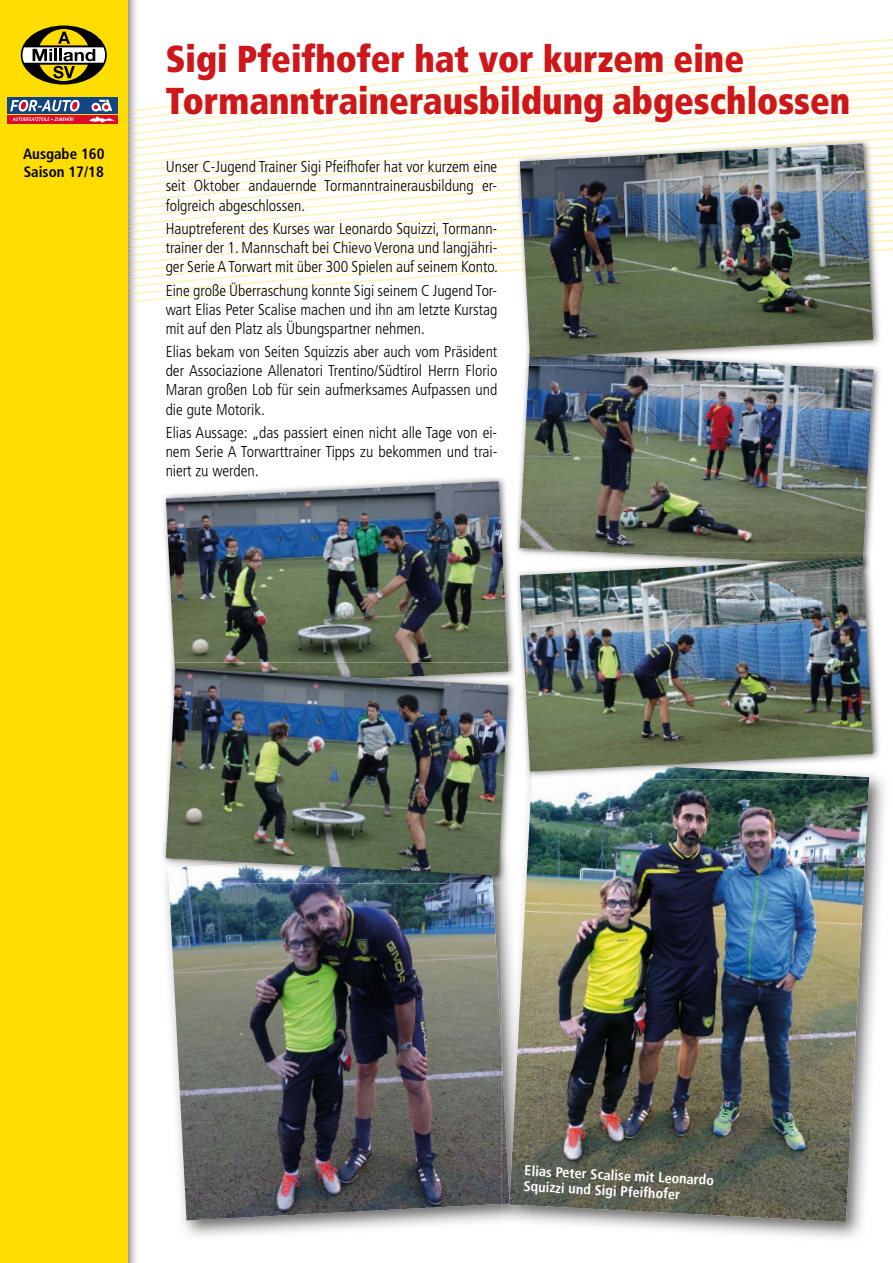
<style>
.page{position:relative;width:893px;height:1263px;background:#fff}
.page>*{position:absolute;margin:0;border:0;box-sizing:border-box;transform-origin:0 0}
.t1{font:900 condensed 37.5px/42px "Frutiger";color:#cd171a;scale:.95 1}
.t2{font:300 condensed 15.75px/19px "Frutiger";color:#000;text-align:justify}
.t3{font:700 condensed 15px/18px "Frutiger";color:#000}
.t4{font:700 condensed 14.25px/15.8px "Frutiger";color:#fff}
</style>
<div class="page">
<svg style="left:139px;top:248px;width:754px;height:54px"></svg>
<svg style="left:139px;top:240px;width:754px;height:8px"></svg>
<svg style="left:139px;top:232px;width:754px;height:8px"></svg>
<svg style="left:139px;top:224px;width:754px;height:8px"></svg>
<svg style="left:139px;top:217px;width:754px;height:7px"></svg>
<svg style="left:139px;top:209px;width:754px;height:8px"></svg>
<svg style="left:139px;top:202px;width:754px;height:7px"></svg>
<svg style="left:139px;top:194px;width:754px;height:8px"></svg>
<svg style="left:139px;top:186px;width:754px;height:8px"></svg>
<svg style="left:139px;top:179px;width:754px;height:7px"></svg>
<svg style="left:139px;top:171px;width:754px;height:8px"></svg>
<svg style="left:139px;top:164px;width:754px;height:7px"></svg>
<svg style="left:139px;top:156px;width:754px;height:8px"></svg>
<svg style="left:139px;top:148px;width:754px;height:8px"></svg>
<svg style="left:139px;top:141px;width:754px;height:7px"></svg>
<svg style="left:139px;top:133px;width:754px;height:8px"></svg>
<svg style="left:139px;top:126px;width:754px;height:7px"></svg>
<svg style="left:139px;top:118px;width:754px;height:8px"></svg>
<svg style="left:139px;top:111px;width:754px;height:7px"></svg>
<svg style="left:139px;top:39px;width:754px;height:72px"></svg>
<img style="left:128px;top:0;width:11px;height:1263px">
<img style="left:128px;top:194px;width:11px;height:113px">
<img style="left:128px;top:179px;width:11px;height:15px">
<img style="left:128px;top:172px;width:11px;height:7px">
<img style="left:128px;top:164px;width:11px;height:8px">
<img style="left:128px;top:157px;width:11px;height:7px">
<img style="left:128px;top:148px;width:11px;height:9px">
<img style="left:128px;top:138px;width:11px;height:10px">
<img style="left:128px;top:129px;width:11px;height:9px">
<img style="left:128px;top:120px;width:11px;height:9px">
<img style="left:128px;top:110px;width:11px;height:10px">
<div style="left:0;top:0;width:128px;height:1263px;background:#fd0"></div>
<svg style="left:21px;top:26px;width:86px;height:59px"></svg>
<div style="left:7px;top:115px;width:110px;height:9px;background:#db0c2a"></div>
<div style="left:7px;top:97px;width:110px;height:17px;background:#134484"></div>
<svg style="left:10px;top:100px;width:70px;height:11px"></svg>
<svg style="left:12px;top:117px;width:62px;height:4px"></svg>
<svg style="left:89px;top:100px;width:26px;height:23px"></svg>
<img style="left:514px;top:138px;width:368px;height:414px">
<img style="left:519px;top:366px;width:354px;height:186px">
<img style="left:515px;top:182px;width:366px;height:48px">
<img style="left:515px;top:138px;width:366px;height:28px">
<img style="left:515px;top:138px;width:267px;height:20px">
<img style="left:515px;top:138px;width:154px;height:12px">
<img style="left:515px;top:138px;width:54px;height:5px">
<img style="left:515px;top:346px;width:366px;height:20px">
<img style="left:529px;top:358px;width:265px;height:8px">
<img style="left:520px;top:143px;width:353px;height:215px">
<img style="left:169px;top:883px;width:333px;height:337px">
<img style="left:502px;top:780px;width:382px;height:458px">
<img style="left:502px;top:1056px;width:7px;height:148px">
<img style="left:509px;top:780px;width:360px;height:442px">
<img style="left:163px;top:476px;width:351px;height:367px">
<img style="left:167px;top:476px;width:90px;height:1px">
<img style="left:514px;top:476px;width:3px;height:76px">
<img style="left:166px;top:481px;width:342px;height:181px">
<img style="left:517px;top:552px;width:363px;height:228px">
<img style="left:594px;top:552px;width:270px;height:5px">
<img style="left:532px;top:771px;width:337px;height:9px">
<img style="left:520px;top:557px;width:353px;height:214px">
<img style="left:161px;top:843px;width:341px;height:40px">
<img style="left:168px;top:875px;width:325px;height:8px">
<img style="left:502px;top:752px;width:15px;height:131px">
<img style="left:163px;top:662px;width:351px;height:35px">
<img style="left:174px;top:662px;width:335px;height:27px">
<img style="left:166px;top:668px;width:342px;height:207px">
<p class="t3" style="left:23px;top:145px;width:83px">Ausgabe 160<br>Saison 17/18</p>
<h1 class="t1" style="left:166px;top:38px;width:722px">Sigi Pfeifhofer hat vor kurzem eine<br>Tormanntrainerausbildung abgeschlossen</h1>
<p class="t2" style="left:166px;top:158px;width:333px">Unser C-Jugend Trainer Sigi Pfeifhofer hat vor kurzem eine seit Oktober andauernde Tormanntrainerausbildung er&shy;folgreich abgeschlossen.</p>
<p class="t2" style="left:166px;top:219px;width:334px">Hauptreferent des Kurses war Leonardo Squizzi, Tormann&shy;trainer der 1. Mannschaft bei Chievo Verona und langjähri&shy;ger Serie A Torwart mit über 300 Spielen auf seinem Konto.</p>
<p class="t2" style="left:166px;top:281px;width:333px">Eine große Überraschung konnte Sigi seinem C Jugend Tor&shy;wart Elias Peter Scalise machen und ihn am letzte Kurstag mit auf den Platz als Übungspartner nehmen.</p>
<p class="t2" style="left:166px;top:342px;width:333px">Elias bekam von Seiten Squizzis aber auch vom Präsident der Associazione Allenatori Trentino/Südtirol Herrn Florio Maran großen Lob für sein aufmerksames Aufpassen und die gute Motorik.</p>
<p class="t2" style="left:166px;top:423px;width:333px">Elias Aussage: „das passiert einen nicht alle Tage von ei&shy;nem Serie A Torwarttrainer Tipps zu bekommen und trai&shy;niert zu werden.</p>
<p class="t4" style="left:525px;top:1162px;width:191px;rotate:3deg">Elias Peter Scalise mit Leonardo<br>Squizzi und Sigi Pfeifhofer</p>
</div>
